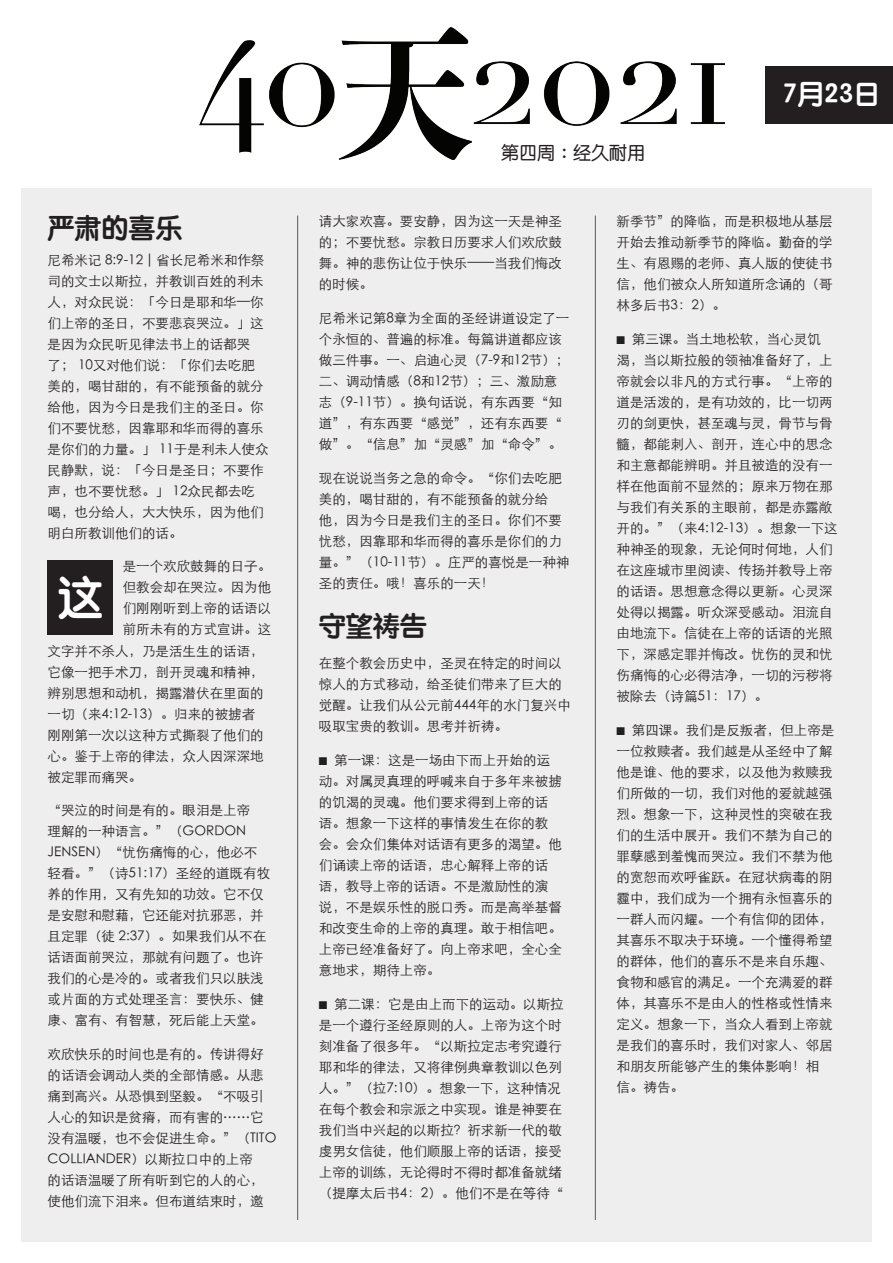
<style>
.page{position:relative;width:893px;height:1263px;background:#fff}
.page>*{position:absolute;margin:0;border:0;box-sizing:border-box;transform-origin:0 0}
.t1{font:45px "ST Yuanti SC Bold";color:#fff}
.t2{font:27px "ST Yuanti TC Bold";color:#231f20}
.t3{font:27px "ST Yuanti TC Bold";color:#fff}
.t4{font:18px "ST Yuanti TC Regular";color:#231f20}
.t5{font:300 13.5px/21px "ST Heiti SC";color:#231f20}
</style>
<div class="page">
<div style="left:21px;top:188px;width:851px;height:1054px;background:#eeeeef"></div>
<hr style="left:297px;top:216px;width:1px;height:1004px;background:#57585a">
<hr style="left:595px;top:216px;width:1px;height:1004px;background:#57585a">
<div style="left:765px;top:66px;width:128px;height:58px;background:#231f20"></div>
<img style="left:199px;top:27px;width:526px;height:133px">
<div style="left:48px;top:561px;width:65px;height:74px;background:#231f20"></div>
<h2 class="t2" style="left:48px;top:207px;width:136px">严肃的喜乐</h2>
<p class="t5" style="left:48px;top:248px;width:222px">尼希米记 8:9-12 | 省长尼希米和作祭司的文士以斯拉，并教训百姓的利未人，对众民说：「今日是耶和华—你们上帝的圣日，不要悲哀哭泣。」这是因为众民听见律法书上的话都哭<br>了； 10又对他们说：「你们去吃肥美的，喝甘甜的，有不能预备的就分给他，因为今日是我们主的圣日。你们不要忧愁，因靠耶和华而得的喜乐是你们的力量。」 11于是利未人使众民静默，说：「今日是圣日；不要作声，也不要忧愁。」 12众民都去吃喝，也分给人，大大快乐，因为他们明白所教训他们的话。</p>
<h1 class="t1" style="left:58px;top:563px;width:46px">这</h1>
<p class="t5" style="left:123px;top:555px;width:150px;text-align:justify">是一个欢欣鼓舞的日子。但教会却在哭泣。因为他们刚刚听到上帝的话语以前所未有的方式宣讲。这</p>
<p class="t5" style="left:48px;top:639px;width:218px">文字并不杀人，乃是活生生的话语，它像一把手术刀，剖开灵魂和精神，辨别思想和动机，揭露潜伏在里面的一切（来4:12-13）。归来的被掳者刚刚第一次以这种方式撕裂了他们的心。鉴于上帝的律法，众人因深深地被定罪而痛哭。</p>
<p class="t5" style="left:48px;top:798px;width:224px">“哭泣的时间是有的。眼泪是上帝<br>理解的一种语言。”（GORDON<br>JENSEN）“忧伤痛悔的心，他必不轻看。”（诗51:17）圣经的道既有牧养的作用，又有先知的功效。它不仅是安慰和慰藉，它还能对抗邪恶，并且定罪（徒 2:37）。如果我们从不在话语面前哭泣，那就有问题了。也许我们的心是冷的。或者我们只以肤浅或片面的方式处理圣言：要快乐、健康、富有、有智慧，死后能上天堂。</p>
<p class="t5" style="left:48px;top:1042px;width:230px">欢欣快乐的时间也是有的。传讲得好的话语会调动人类的全部情感。从悲痛到高兴。从恐惧到坚毅。“不吸引人心的知识是贫瘠，而有害的……它没有温暖，也不会促进生命。”（TITO<br>COLLIANDER）以斯拉口中的上帝<br>的话语温暖了所有听到它的人的心，使他们流下泪来。但布道结束时，邀</p>
<h3 class="t4" style="left:501px;top:140px;width:145px">第四周：经久耐用</h3>
<h2 class="t3" style="left:783px;top:73px;width:99px">7月23日</h2>
<p class="t5" style="left:319px;top:209px;width:244px;text-align:justify">请大家欢喜。要安静，因为这一天是神圣的；不要忧愁。宗教日历要求人们欢欣鼓舞。神的悲伤让位于快乐——当我们悔改的时候。</p>
<p class="t5" style="left:319px;top:306px;width:252px">尼希米记第8章为全面的圣经讲道设定了一个永恒的、普遍的标准。每篇讲道都应该做三件事。一、启迪心灵（7-9和12节）；二、调动情感（8和12节）；三、激励意志（9-11节）。换句话说，有东西要“知道”，有东西要“感觉”，还有东西要“做”。“信息”加“灵感”加“命令”。</p>
<p class="t5" style="left:319px;top:466px;width:252px">现在说说当务之急的命令。“你们去吃肥美的，喝甘甜的，有不能预备的就分给<br>他，因为今日是我们主的圣日。你们不要忧愁，因靠耶和华而得的喜乐是你们的力量。”（10-11节）。庄严的喜悦是一种神圣的责任。哦！喜乐的一天！</p>
<h2 class="t2" style="left:319px;top:606px;width:109px">守望祷告</h2>
<p class="t5" style="left:319px;top:651px;width:253px">在整个教会历史中，圣灵在特定的时间以惊人的方式移动，给圣徒们带来了巨大的觉醒。让我们从公元前444年的水门复兴中吸取宝贵的教训。思考并祈祷。</p>
<p class="t5" style="left:319px;top:748px;width:245px">■ 第一课：这是一场由下而上开始的运动。对属灵真理的呼喊来自于多年来被掳的饥渴的灵魂。他们要求得到上帝的话语。想象一下这样的事情发生在你的教会。会众们集体对话语有更多的渴望。他们诵读上帝的话语，忠心解释上帝的话语，教导上帝的话语。不是激励性的演说，不是娱乐性的脱口秀。而是高举基督和改变生命的上帝的真理。敢于相信吧。上帝已经准备好了。向上帝求吧，全心全意地求，期待上帝。</p>
<p class="t5" style="left:319px;top:992px;width:246px">■ 第二课：它是由上而下的运动。以斯拉是一个遵行圣经原则的人。上帝为这个时刻准备了很多年。“以斯拉定志考究遵行耶和华的律法，又将律例典章教训以色列人。”（拉7:10）。想象一下，这种情况在每个教会和宗派之中实现。谁是神要在我们当中兴起的以斯拉？祈求新一代的敬虔男女信徒，他们顺服上帝的话语，接受上帝的训练，无论得时不得时都准备就绪（提摩太后书4：2）。他们不是在等待“</p>
<p class="t5" style="left:617px;top:210px;width:217px;text-align:justify">新季节”的降临，而是积极地从基层开始去推动新季节的降临。勤奋的学生、有恩赐的老师、真人版的使徒书信，他们被众人所知道所念诵的（哥林多后书3：2）。</p>
<p class="t5" style="left:617px;top:327px;width:223px">■ 第三课。当土地松软，当心灵饥渴，当以斯拉般的领袖准备好了，上帝就会以非凡的方式行事。“上帝的道是活泼的，是有功效的，比一切两刃的剑更快，甚至魂与灵，骨节与骨髓，都能刺入、剖开，连心中的思念和主意都能辨明。并且被造的没有一样在他面前不显然的；原来万物在那与我们有关系的主眼前，都是赤露敞开的。”（来4:12-13）。想象一下这种神圣的现象，无论何时何地，人们在这座城市里阅读、传扬并教导上帝的话语。思想意念得以更新。心灵深处得以揭露。听众深受感动。泪流自由地流下。信徒在上帝的话语的光照下，深感定罪并悔改。忧伤的灵和忧伤痛悔的心必得洁净，一切的污秽将被除去（诗篇51：17）。</p>
<p class="t5" style="left:617px;top:718px;width:219px">■ 第四课。我们是反叛者，但上帝是一位救赎者。我们越是从圣经中了解他是谁、他的要求，以及他为救赎我们所做的一切，我们对他的爱就越强烈。想象一下，这种灵性的突破在我们的生活中展开。我们不禁为自己的罪孽感到羞愧而哭泣。我们不禁为他的宽恕而欢呼雀跃。在冠状病毒的阴霾中，我们成为一个拥有永恒喜乐的一群人而闪耀。一个有信仰的团体，其喜乐不取决于环境。一个懂得希望的群体，他们的喜乐不是来自乐趣、食物和感官的满足。一个充满爱的群体，其喜乐不是由人的性格或性情来定义。想象一下，当众人看到上帝就是我们的喜乐时，我们对家人、邻居和朋友所能够产生的集体影响！相信。祷告。</p>
</div>
